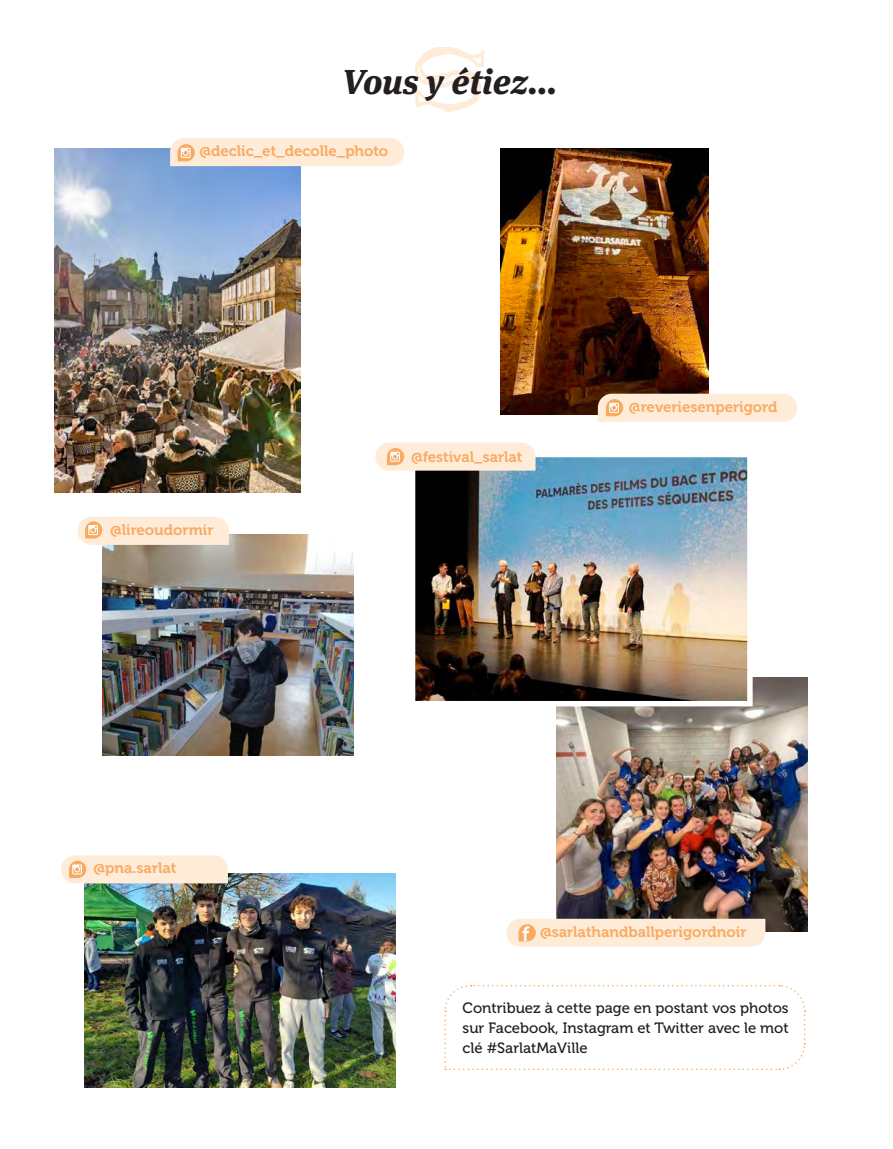
<style>
.page{position:relative;width:893px;height:1149px;background:#fff}
.page>*{position:absolute;margin:0;border:0;box-sizing:border-box;transform-origin:0 0}
.t1{font:italic 800 34.5px "Meta Serif Pro";color:#231f20}
.t2{font:15px "Museo 700";color:#f9aa62}
.t3{font:15px/20px "Museo 500";color:#231f20;text-align:justify}
</style>
<div class="page">
<svg style="left:415px;top:47px;width:70px;height:65px"></svg>
<svg style="left:444px;top:985px;width:362px;height:85px"></svg>
<img style="left:102px;top:534px;width:252px;height:221px">
<img style="left:557px;top:677px;width:251px;height:254px">
<img style="left:501px;top:149px;width:207px;height:265px">
<img style="left:54px;top:149px;width:247px;height:343px">
<img style="left:416px;top:457px;width:331px;height:243px">
<div style="left:410px;top:451px;width:343px;height:255px;border:5px solid #fff"></div>
<img style="left:85px;top:873px;width:311px;height:213px">
<svg style="left:78px;top:517px;width:151px;height:27px"></svg>
<svg style="left:375px;top:442px;width:161px;height:28px"></svg>
<svg style="left:61px;top:855px;width:167px;height:28px"></svg>
<svg style="left:598px;top:393px;width:199px;height:28px"></svg>
<div style="left:170px;top:138px;width:234px;height:28px;background:#feecd9"></div>
<svg style="left:506px;top:918px;width:259px;height:28px"></svg>
<h1 class="t1" style="left:342px;top:53px;width:217px">Vous y étiez…</h1>
<p class="t2" style="left:199px;top:143px;width:190px">@declic_et_decolle_photo</p>
<p class="t2" style="left:110px;top:521px;width:105px">@lireoudormir</p>
<p class="t2" style="left:411px;top:448px;width:113px">@festival_sarlat</p>
<p class="t2" style="left:629px;top:398px;width:150px">@reveriesenperigord</p>
<p class="t2" style="left:93px;top:859px;width:84px">@pna.sarlat</p>
<p class="t2" style="left:540px;top:923px;width:208px">@sarlathandballperigordnoir</p>
<p class="t3" style="left:463px;top:997px;width:328px">Contribuez à cette page en postant vos photos sur Facebook, Instagram et Twitter avec le mot clé #SarlatMaVille</p>
</div>
